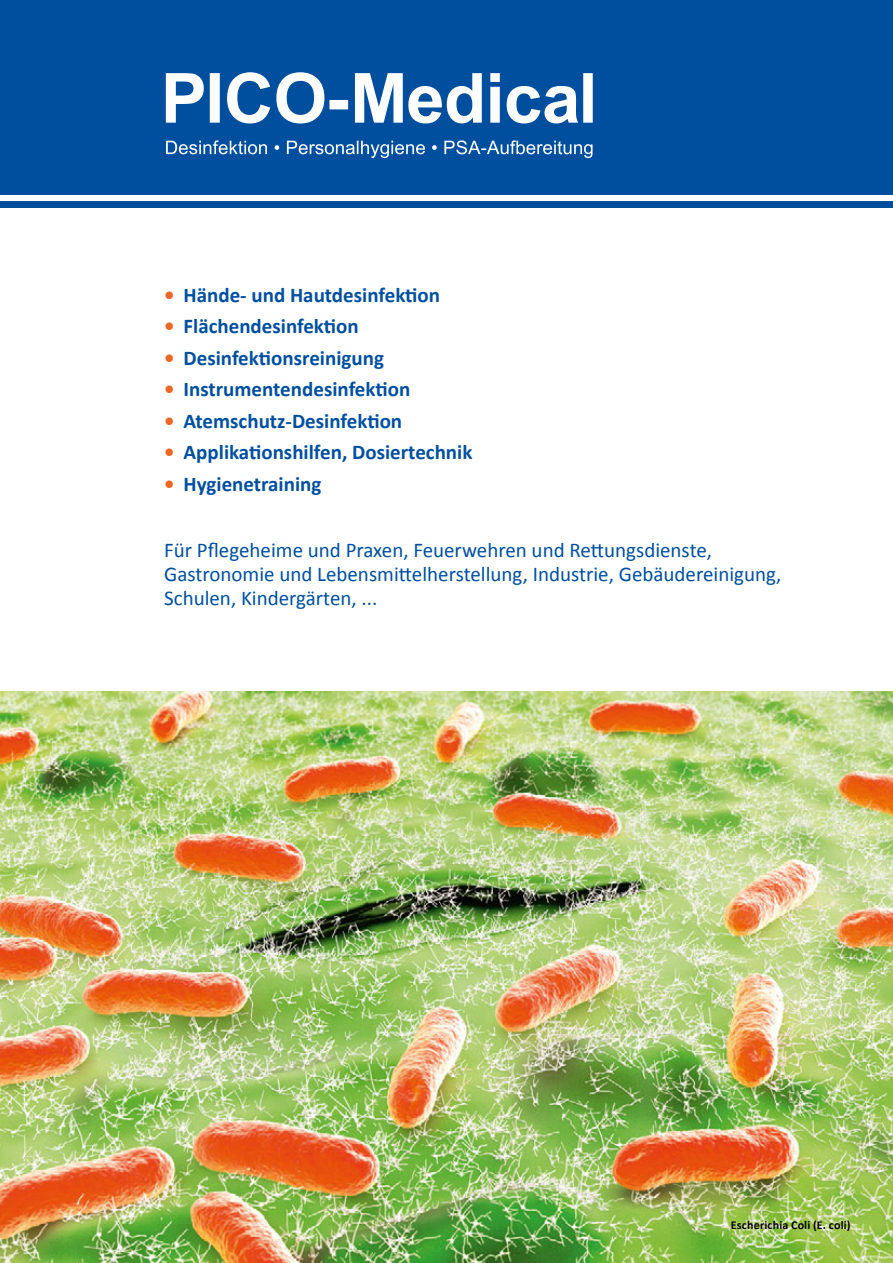
<style>
.page{position:relative;width:893px;height:1263px;background:#fff}
.page>*{position:absolute;margin:0;border:0;box-sizing:border-box;transform-origin:0 0}
.t1{font:700 21px "Calibri";color:#004f9f}
.t2{font:21px/24px "Calibri";color:#004f9f}
.t3{font:700 12px "Calibri";letter-spacing:.015em;color:#000}
.s1{color:#ec6725}
</style>
<div class="page">
<hr style="left:0;top:0;width:1px;height:982px;background:#dadada">
<div style="left:0;top:0;width:893px;height:195px;background:#004f9f"></div>
<div style="left:0;top:201px;width:893px;height:6px;background:#004f9f"></div>
<img style="left:0;top:691px;width:893px;height:572px">
<svg style="left:166px;top:140px;width:426px;height:18px"></svg>
<svg style="left:166px;top:72px;width:427px;height:51px"></svg>
<p class="t1" style="left:164px;top:281px;width:278px"><span class="s1">•</span> Hände- und Hautdesinfektion</p>
<p class="t1" style="left:164px;top:313px;width:196px"><span class="s1">•</span> Flächendesinfektion</p>
<p class="t1" style="left:164px;top:344px;width:221px"><span class="s1">•</span> Desinfektionsreinigung</p>
<p class="t1" style="left:164px;top:376px;width:248px"><span class="s1">•</span> Instrumentendesinfektion</p>
<p class="t1" style="left:164px;top:407px;width:240px"><span class="s1">•</span> Atemschutz-Desinfektion</p>
<p class="t1" style="left:164px;top:439px;width:310px"><span class="s1">•</span> Applikationshilfen, Dosiertechnik</p>
<p class="t1" style="left:164px;top:470px;width:159px"><span class="s1">•</span> Hygienetraining</p>
<p class="t2" style="left:164px;top:538px;width:619px">Für Pflegeheime und Praxen, Feuerwehren und Rettungsdienste,<br>Gastronomie und Lebensmittelherstellung, Industrie, Gebäudereinigung,<br>Schulen, Kindergärten, ...</p>
<p class="t3" style="left:731px;top:1217px;width:121px">Escherichia Coli (E. coli)</p>
</div>
